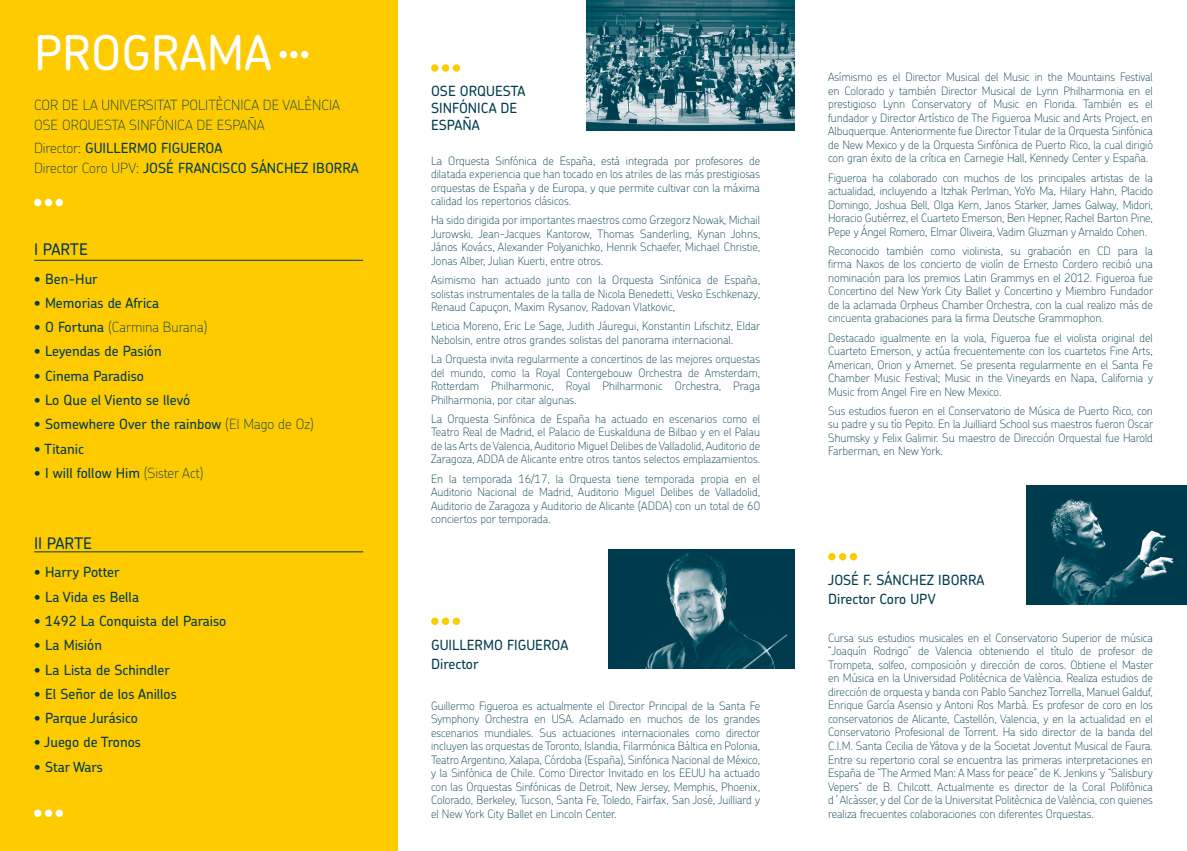
<style>
.page{position:relative;width:1187px;height:851px;background:#fff}
.page>*{position:absolute;margin:0;border:0;box-sizing:border-box;transform-origin:0 0}
.t1{font:500 47.8px "Chevin Std";color:#fff}
.t2{font:500 16px "Chevin Std";color:#003b4d}
.temas{font:500 14px/17px "Chevin Std";color:#003b4d}
.temas-2{font:100 14px/20px "Chevin Std";color:#003b4d}
.texto{font:100 11.5px/13.5px "Chevin Std";letter-spacing:-.005em;color:#003b4d;text-align:justify}
.s1{font-weight:100}
.s2{font-weight:500}
</style>
<div class="page">
<div style="left:0;top:0;width:397px;height:850px;background:#fecb00"></div>
<div style="left:34px;top:199px;width:7px;height:7px;background:#fff;border-radius:50%"></div>
<div style="left:45px;top:199px;width:7px;height:7px;background:#fff;border-radius:50%"></div>
<div style="left:56px;top:199px;width:7px;height:7px;background:#fff;border-radius:50%"></div>
<div style="left:34px;top:809px;width:7px;height:7px;background:#fff;border-radius:50%"></div>
<div style="left:45px;top:809px;width:7px;height:7px;background:#fff;border-radius:50%"></div>
<div style="left:56px;top:809px;width:7px;height:7px;background:#fff;border-radius:50%"></div>
<div style="left:279px;top:51px;width:8px;height:7px;background:#fff;border-radius:50%"></div>
<div style="left:290px;top:51px;width:8px;height:7px;background:#fff;border-radius:50%"></div>
<div style="left:301px;top:51px;width:7px;height:7px;background:#fff;border-radius:50%"></div>
<hr style="left:34px;top:260px;width:329px;height:1px;background:#003b4d">
<hr style="left:34px;top:551px;width:329px;height:1px;background:#003b4d">
<img style="left:587px;top:0;width:207px;height:131px">
<div style="left:431px;top:64px;width:7px;height:8px;background:#fecb00;border-radius:50%"></div>
<div style="left:442px;top:64px;width:7px;height:8px;background:#fecb00;border-radius:50%"></div>
<svg style="left:452px;top:64px;width:8px;height:8px"></svg>
<img style="left:1026px;top:485px;width:160px;height:119px">
<div style="left:431px;top:617px;width:7px;height:8px;background:#fecb00;border-radius:50%"></div>
<div style="left:442px;top:617px;width:7px;height:8px;background:#fecb00;border-radius:50%"></div>
<div style="left:452px;top:617px;width:8px;height:8px;background:#fecb00;border-radius:50%"></div>
<div style="left:828px;top:553px;width:7px;height:7px;background:#fecb00;border-radius:50%"></div>
<div style="left:838px;top:553px;width:8px;height:7px;background:#fecb00;border-radius:50%"></div>
<div style="left:849px;top:553px;width:8px;height:7px;background:#fecb00;border-radius:50%"></div>
<img style="left:608px;top:549px;width:186px;height:119px">
<p class="t1" style="left:34px;top:21px;width:239px">PROGRAMA</p>
<p class="temas-2" style="left:34px;top:94px;width:307px">COR DE LA UNIVERSITAT POLITÈCNICA DE VALÈNCIA<br>OSE ORQUESTA SINFÓNICA DE ESPAÑA</p>
<p class="temas" style="left:34px;top:137px;width:326px;line-height:20px"><span class="s1">Director:</span> GUILLERMO FIGUEROA<br><span class="s1">Director Coro UPV:</span> JOSÉ FRANCISCO SÁNCHEZ IBORRA</p>
<p class="t2" style="left:34px;top:239px;width:55px">I PARTE</p>
<p class="temas" style="left:34px;top:270px;width:65px">• Ben-Hur</p>
<p class="temas" style="left:34px;top:294px;width:127px">• Memorias de Africa</p>
<p class="temas-2" style="left:34px;top:316px;width:175px"><span class="s2">• O Fortuna</span> (Carmina Burana)</p>
<p class="temas" style="left:34px;top:342px;width:129px">• Leyendas de Pasión</p>
<p class="temas" style="left:34px;top:367px;width:112px">• Cinema Paradiso</p>
<p class="temas" style="left:34px;top:391px;width:158px">• Lo Que el Viento se llevó</p>
<p class="temas" style="left:34px;top:415px;width:281px">• Somewhere Over the rainbow <span class="s1">(El Mago de Oz)</span></p>
<p class="temas" style="left:34px;top:439px;width:51px">• Titanic</p>
<p class="temas" style="left:34px;top:464px;width:171px">• I will follow Him <span class="s1">(Sister Act)</span></p>
<p class="t2" style="left:34px;top:532px;width:60px">II PARTE</p>
<p class="temas" style="left:34px;top:563px;width:87px">• Harry Potter</p>
<p class="temas" style="left:34px;top:587px;width:106px">• La Vida es Bella</p>
<p class="temas" style="left:34px;top:612px;width:194px">• 1492 La Conquista del Paraiso</p>
<p class="temas" style="left:34px;top:636px;width:69px">• La Misión</p>
<p class="temas" style="left:34px;top:660px;width:137px">• La Lista de Schindler</p>
<p class="temas" style="left:34px;top:684px;width:144px">• El Señor de los Anillos</p>
<p class="temas" style="left:34px;top:709px;width:105px">• Parque Jurásico</p>
<p class="temas" style="left:34px;top:733px;width:108px">• Juego de Tronos</p>
<p class="temas" style="left:34px;top:757px;width:70px">• Star Wars</p>
<p class="temas" style="left:431px;top:82px;width:96px">OSE ORQUESTA<br>SINFÓNICA DE<br>ESPAÑA</p>
<p class="texto" style="left:431px;top:153px;width:330px">La Orquesta Sinfónica de España, está integrada por profesores de dilatada experiencia que han tocado en los atriles de las más prestigiosas orquestas de España y de Europa, y que permite cultivar con la máxima calidad los repertorios clásicos.</p>
<p class="texto" style="left:431px;top:213px;width:330px">Ha sido dirigida por importantes maestros como Grzegorz Nowak, Michail Jurowski, Jean-Jacques Kantorow, Thomas Sanderling, Kynan Johns, János Kovács, Alexander Polyanichko, Henrik Schaefer, Michael Christie, Jonas Alber, Julian Kuerti, entre otros.</p>
<p class="texto" style="left:431px;top:273px;width:330px">Asimismo han actuado junto con la Orquesta Sinfónica de España, solistas instrumentales de la talla de Nicola Benedetti, Vesko Eschkenazy, Renaud Capuçon, Maxim Rysanov, Radovan Vlatkovic,</p>
<p class="texto" style="left:431px;top:319px;width:330px">Leticia Moreno, Eric Le Sage, Judith Jáuregui, Konstantin Lifschitz, Eldar<br>Nebolsin, entre otros grandes solistas del panorama internacional.</p>
<p class="texto" style="left:431px;top:352px;width:330px">La Orquesta invita regularmente a concertinos de las mejores orquestas del mundo, como la Royal Contergebouw Orchestra de Amsterdam, Rotterdam Philharmonic, Royal Philharmonic Orchestra, Praga Philharmonia, por citar algunas.</p>
<p class="texto" style="left:431px;top:411px;width:330px">La Orquesta Sinfónica de España ha actuado en escenarios como el Teatro Real de Madrid, el Palacio de Euskalduna de Bilbao y en el Palau de las Arts de Valencia, Auditorio Miguel Delibes de Valladolid, Auditorio de Zaragoza, ADDA de Alicante entre otros tantos selectos emplazamientos.</p>
<p class="texto" style="left:431px;top:471px;width:330px">En la temporada 16/17, la Orquesta tiene temporada propia en el Auditorio Nacional de Madrid, Auditorio Miguel Delibes de Valladolid, Auditorio de Zaragoza y Auditorio de Alicante (ADDA) con un total de 60 conciertos por temporada.</p>
<p class="temas" style="left:431px;top:635px;width:139px">GUILLERMO FIGUEROA</p>
<p class="temas" style="left:431px;top:654px;width:49px">Director</p>
<p class="texto" style="left:431px;top:698px;width:331px">Guillermo Figueroa es actualmente el Director Principal de la Santa Fe Symphony Orchestra en USA. Aclamado en muchos de los grandes escenarios mundiales. Sus actuaciones internacionales como director incluyen las orquestas de Toronto, Islandia, Filarmónica Báltica en Polonia, Teatro Argentino, Xalapa, Córdoba (España), Sinfónica Nacional de México, y la Sinfónica de Chile. Como Director Invitado en los EEUU ha actuado con las Orquestas Sinfónicas de Detroit, New Jersey, Memphis, Phoenix, Colorado, Berkeley, Tucson, Santa Fe, Toledo, Fairfax, San José, Juilliard y el New York City Ballet en Lincoln Center.</p>
<p class="texto" style="left:828px;top:70px;width:326px">Asímismo es el Director Musical del Music in the Mountains Festival en Colorado y también Director Musical de Lynn Philharmonia en el prestigioso Lynn Conservatory of Music en Florida. También es el fundador y Director Artístico de The Figueroa Music and Arts Project, en Albuquerque. Anteriormente fue Director Titular de la Orquesta Sinfónica de New Mexico y de la Orquesta Sinfónica de Puerto Rico, la cual dirigió con gran éxito de la crítica en Carnegie Hall, Kennedy Center y España.</p>
<p class="texto" style="left:828px;top:170px;width:326px">Figueroa ha colaborado con muchos de los principales artistas de la actualidad, incluyendo a Itzhak Perlman, YoYo Ma, Hilary Hahn, Placido Domingo, Joshua Bell, Olga Kern, Janos Starker, James Galway, Midori, Horacio Gutiérrez, el Cuarteto Emerson, Ben Hepner, Rachel Barton Pine, Pepe y Ángel Romero, Elmar Oliveira, Vadim Gluzman y Arnaldo Cohen.</p>
<p class="texto" style="left:828px;top:243px;width:326px">Reconocido también como violinista, su grabación en CD para la firma Naxos de los concierto de violín de Ernesto Cordero recibió una nominación para los premios Latin Grammys en el 2012. Figueroa fue Concertino del New York City Ballet y Concertino y Miembro Fundador de la aclamada Orpheus Chamber Orchestra, con la cual realizo más de cincuenta grabaciones para la firma Deutsche Grammophon.</p>
<p class="texto" style="left:828px;top:330px;width:326px">Destacado igualmente en la viola, Figueroa fue el violista original del Cuarteto Emerson, y actúa frecuentemente con los cuartetos Fine Arts, American, Orion y Amernet. Se presenta regularmente en el Santa Fe Chamber Music Festival; Music in the Vineyards en Napa, California y Music from Angel Fire en New Mexico.</p>
<p class="texto" style="left:828px;top:403px;width:326px">Sus estudios fueron en el Conservatorio de Música de Puerto Rico, con su padre y su tío Pepito. En la Juilliard School sus maestros fueron Oscar Shumsky y Felix Galimir. Su maestro de Dirección Orquestal fue Harold Farberman, en New York.</p>
<p class="temas" style="left:828px;top:571px;width:158px">JOSÉ F. SÁNCHEZ IBORRA</p>
<p class="temas" style="left:828px;top:590px;width:109px">Director Coro UPV</p>
<p class="texto" style="left:828px;top:630px;width:326px">Cursa sus estudios musicales en el Conservatorio Superior de música “Joaquín Rodrigo” de Valencia obteniendo el título de profesor de Trompeta, solfeo, composición y dirección de coros. Obtiene el Master en Música en la Universidad Politécnica de València. Realiza estudios de dirección de orquesta y banda con Pablo Sanchez Torrella, Manuel Galduf, Enrique García Asensio y Antoni Ros Marbà. Es profesor de coro en los conservatorios de Alicante, Castellón, Valencia, y en la actualidad en el Conservatorio Profesional de Torrent. Ha sido director de la banda del C.I.M. Santa Cecilia de Yátova y de la Societat Joventut Musical de Faura.<br>Entre su repertorio coral se encuentra las primeras interpretaciones en España de “The Armed Man: A Mass for peace” de K. Jenkins y “Salisbury Vepers” de B. Chilcott. Actualmente es director de la Coral Polifònica d´Alcàsser, y del Cor de la Universitat Politècnica de València, con quienes realiza frecuentes colaboraciones con diferentes Orquestas.</p>
</div>
